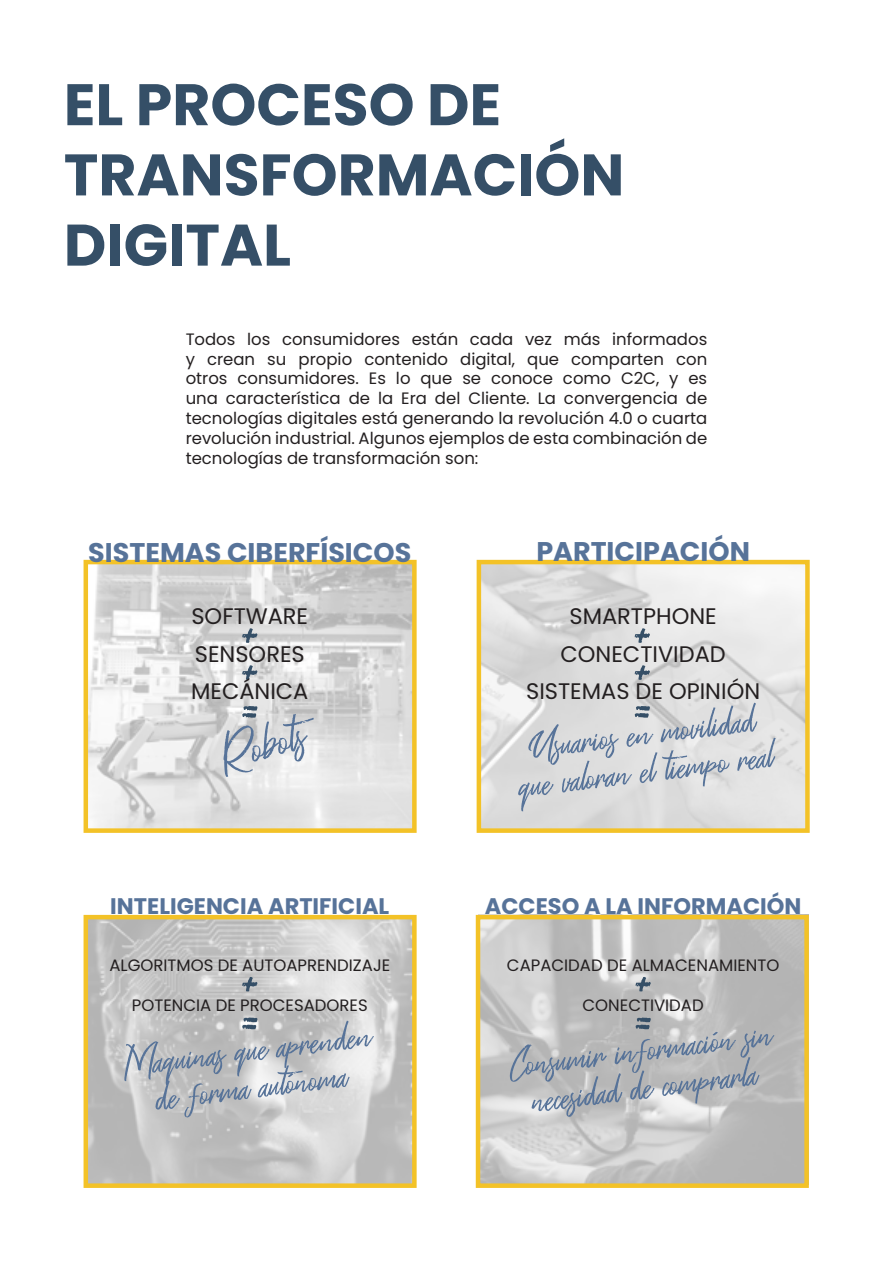
<style>
.page{position:relative;width:893px;height:1263px;background:#fff}
.page>*{position:absolute;margin:0;border:0;box-sizing:border-box;transform-origin:0 0}
.t1{font:60px "Free Pen";color:#577399}
.t2{font:700 58.5px "Poppins";color:#354f67}
.t3{font:48px "Free Pen";color:#577399}
.t4{font:700 27px "Poppins";color:#577399}
.t5{font:22.5px "Poppins";color:#231f20}
.t6{font:700 22.5px "Poppins";color:#577399}
.t7{font:16.5px/19.8px "Poppins";color:#231f20;text-align:justify}
</style>
<div class="page">
<img style="left:89px;top:920px;width:323px;height:263px">
<img style="left:482px;top:565px;width:323px;height:263px">
<img style="left:478px;top:914px;width:331px;height:269px">
<img style="left:89px;top:565px;width:323px;height:263px">
<svg style="left:242px;top:628px;width:15px;height:15px"></svg>
<svg style="left:242px;top:665px;width:15px;height:15px"></svg>
<svg style="left:242px;top:706px;width:15px;height:12px"></svg>
<svg style="left:635px;top:628px;width:15px;height:15px"></svg>
<svg style="left:635px;top:665px;width:15px;height:15px"></svg>
<svg style="left:635px;top:706px;width:15px;height:12px"></svg>
<div style="left:84px;top:560px;width:333px;height:273px;border:4px solid #f3c227"></div>
<div style="left:84px;top:915px;width:333px;height:273px;border:4px solid #f3c227"></div>
<div style="left:476px;top:915px;width:333px;height:273px;border:4px solid #f3c227"></div>
<div style="left:477px;top:560px;width:333px;height:273px;border:4px solid #f3c227"></div>
<svg style="left:242px;top:977px;width:15px;height:14px"></svg>
<svg style="left:636px;top:977px;width:15px;height:14px"></svg>
<svg style="left:242px;top:1017px;width:15px;height:12px"></svg>
<svg style="left:636px;top:1017px;width:15px;height:12px"></svg>
<p class="t2" style="left:64px;top:71px;width:439px">EL PROCESO DE</p>
<p class="t2" style="left:64px;top:141px;width:562px">TRANSFORMACIÓN</p>
<p class="t2" style="left:64px;top:211px;width:229px">DIGITAL</p>
<p class="t7" style="left:186px;top:329px;width:523px">Todos los consumidores están cada vez más informados y crean su propio contenido digital, que comparten con otros consumidores. Es lo que se conoce como C2C, y es una característica de la Era del Cliente. La convergencia de tecnologías digitales está generando la revolución 4.0 o cuarta revolución industrial. Algunos ejemplos de esta combinación de tecnologías de transformación son:</p>
<p class="t4" style="left:88px;top:537px;width:325px">SISTEMAS CIBERFÍSICOS</p>
<p class="t4" style="left:536px;top:536px;width:215px">PARTICIPACIÓN</p>
<p class="t5" style="left:191px;top:603px;width:118px">SOFTWARE</p>
<p class="t5" style="left:195px;top:641px;width:111px">SENSORES</p>
<p class="t5" style="left:191px;top:678px;width:119px">MECÁNICA</p>
<p class="t1" style="left:213px;top:725px;width:88px;rotate:-16deg">Robots</p>
<p class="t3" style="left:525px;top:721px;width:231px;rotate:-7deg">Usuarios en movilidad</p>
<p class="t5" style="left:569px;top:603px;width:149px">SMARTPHONE</p>
<p class="t5" style="left:561px;top:641px;width:167px">CONECTIVIDAD</p>
<p class="t5" style="left:526px;top:678px;width:235px">SISTEMAS DE OPINIÓN</p>
<p class="t3" style="left:517px;top:760px;width:257px;rotate:-7deg">que valoran el tiempo real</p>
<p class="t6" style="left:110px;top:893px;width:281px">INTELIGENCIA ARTIFICIAL</p>
<p class="t7" style="left:109px;top:955px;width:282px">ALGORITMOS DE AUTOAPRENDIZAJE</p>
<p class="t7" style="left:132px;top:995px;width:237px">POTENCIA DE PROCESADORES</p>
<p class="t3" style="left:120px;top:1039px;width:242px;rotate:-7deg">Maquinas que apren den</p>
<p class="t3" style="left:153px;top:1072px;width:194px;rotate:-7deg">de forma autónoma</p>
<p class="t6" style="left:485px;top:893px;width:318px">ACCESO A LA INFORMACIÓN</p>
<p class="t7" style="left:507px;top:955px;width:274px">CAPACIDAD DE ALMACENAMIENTO</p>
<p class="t7" style="left:583px;top:995px;width:123px">CONECTIVIDAD</p>
<p class="t3" style="left:505px;top:1040px;width:268px;rotate:-7deg">Consumir información sin</p>
<p class="t3" style="left:529px;top:1075px;width:228px;rotate:-7deg">necesidad de comprarla</p>
</div>
